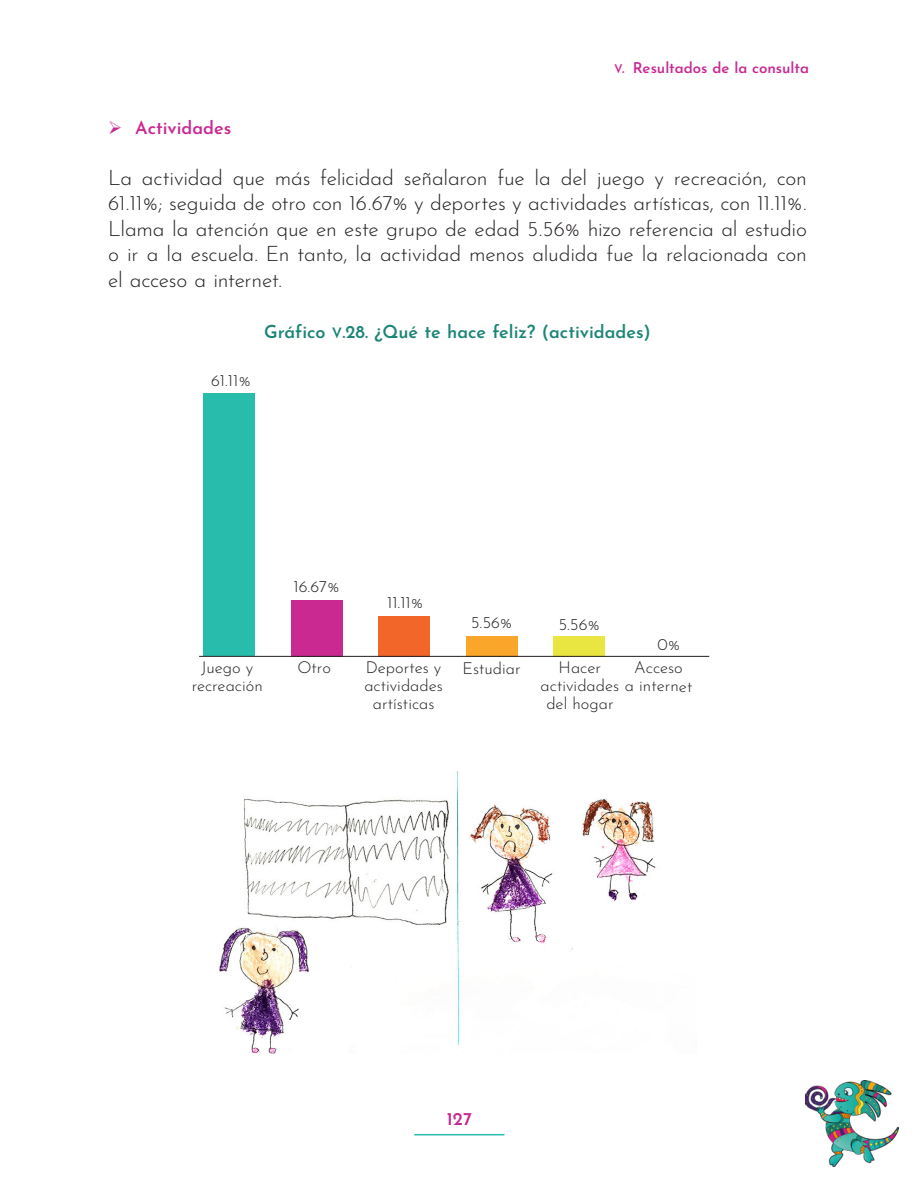
<style>
.page{position:relative;width:915px;height:1191px;background:#fff}
.page>*{position:absolute;margin:0;border:0;box-sizing:border-box;transform-origin:0 0}
.Texto_s_s{font:300 21px/25.5px "Josefin Sans";letter-spacing:-.01em;color:#231f20;text-align:justify}
.Cuadro_titulo{font:100 18px "Josefin Sans";color:#1c8576}
.Título_otro{font:100 18px "Josefin Sans";color:#c92991}
.t1{font:300 16.5px/18px "Josefin Sans";letter-spacing:-.005em;color:#231f20;text-align:center}
.t2{font:100 15px "Josefin Sans";color:#c92991}
.s1{font-family:"Josefin Sans Thin SC800";font-weight:400;font-size:12px}
.s2{font-family:"Josefin Sans Thin SC800";font-weight:400;font-size:14.4px}
</style>
<div class="page">
<hr style="left:414px;top:1134px;width:90px;height:1px;background:#27bcab">
<img style="left:805px;top:1080px;width:93px;height:87px">
<div style="left:553px;top:636px;width:51px;height:20px;background:#e9e641"></div>
<div style="left:466px;top:636px;width:51px;height:20px;background:#f9a62b"></div>
<div style="left:378px;top:616px;width:51px;height:40px;background:#f2662a"></div>
<div style="left:291px;top:600px;width:51px;height:56px;background:#c92991"></div>
<div style="left:203px;top:393px;width:51px;height:263px;background:#27bcab"></div>
<hr style="left:199px;top:656px;width:510px;height:1px;background:#231f20">
<img style="left:219px;top:771px;width:437px;height:282px">
<p class="t2" style="left:613px;top:57px;width:196px"><span class="s1">v</span>. Resultados de la consulta</p>
<p class="Título_otro" style="left:108px;top:114px;width:125px">➢ Actividades</p>
<p class="Texto_s_s" style="left:108px;top:162px;width:700px">La actividad que más felicidad señalaron fue la del juego y recreación, con 61.11%; seguida de otro con 16.67% y deportes y actividades artísticas, con 11.11%.<br>Llama la atención que en este grupo de edad 5.56% hizo referencia al estudio o ir a la escuela. En tanto, la actividad menos aludida fue la relacionada con el acceso a internet.</p>
<p class="Cuadro_titulo" style="left:264px;top:318px;width:388px">Gráfico <span class="s2">v</span>.28. ¿Qué te hace feliz? (actividades)</p>
<p class="t1" style="left:211px;top:369px;width:41px">61.11%</p>
<p class="t1" style="left:293px;top:576px;width:47px">16.67%</p>
<p class="t1" style="left:387px;top:592px;width:38px">11.11%</p>
<p class="t1" style="left:470px;top:611px;width:43px">5.56%</p>
<p class="t1" style="left:558px;top:613px;width:43px">5.56%</p>
<p class="t1" style="left:657px;top:634px;width:24px">0%</p>
<p class="t1" style="left:192px;top:657px;width:73px">Juego y recreación</p>
<p class="t1" style="left:297px;top:657px;width:35px">Otro</p>
<p class="t1" style="left:462px;top:657px;width:60px">Estudiar</p>
<p class="t1" style="left:558px;top:657px;width:44px">Hacer</p>
<p class="t1" style="left:364px;top:657px;width:80px">Deportes y actividades artísticas</p>
<p class="t1" style="left:634px;top:657px;width:50px">Acceso</p>
<p class="t1" style="left:540px;top:675px;width:153px">actividades a internet</p>
<p class="t1" style="left:546px;top:693px;width:69px">del hogar</p>
<p class="Título_otro" style="left:446px;top:1105px;width:27px">127</p>
</div>
